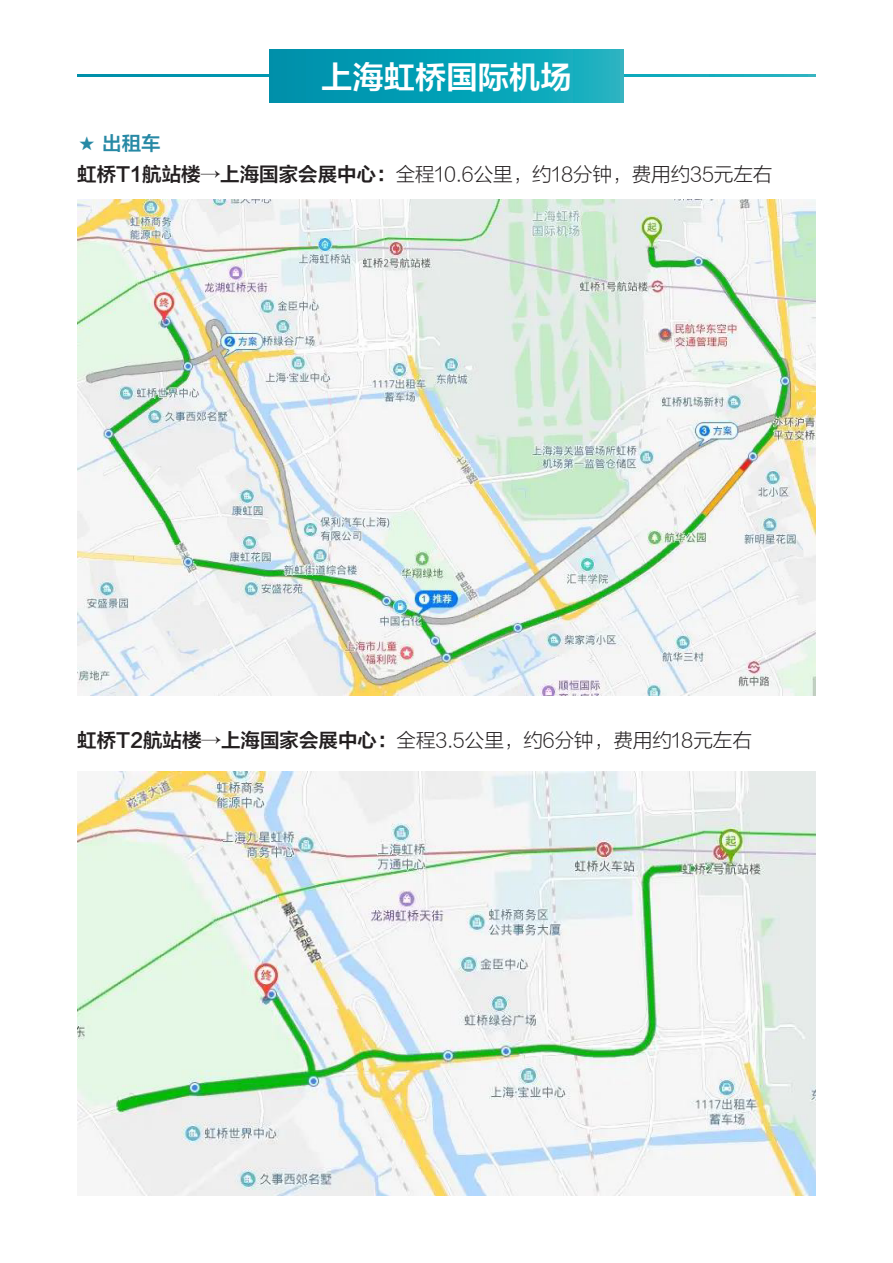
<style>
.page{position:relative;width:893px;height:1263px;background:#fff}
.page>*{position:absolute;margin:0;border:0;box-sizing:border-box;transform-origin:0 0}
.t1{font:31.35px "FZLTZCHK GBK1 0";color:#fff}
.t2{font:19.5px "Lantinghei SC Extralight";color:#231f20}
.t3{font:19.5px "FZLTZCHK GBK1 0";color:#2789a5}
.s1{font-family:"FZLTZCHK GBK1 0"}
</style>
<div class="page">
<svg style="left:77px;top:75px;width:739px;height:2px"></svg>
<svg style="left:270px;top:49px;width:353px;height:54px;background:#08a0b6"></svg>
<img style="left:77px;top:200px;width:739px;height:495px">
<img style="left:77px;top:771px;width:739px;height:424px">
<h1 class="t1" style="left:321px;top:59px;width:252px">上海虹桥国际机场</h1>
<p class="t3" style="left:77px;top:133px;width:85px">★ 出租车</p>
<p class="t2" style="left:77px;top:163px;width:697px"><span class="s1">虹桥T1航站楼→上海国家会展中心：</span>全程10.6公里，约18分钟，费用约35元左右</p>
<p class="t2" style="left:77px;top:729px;width:676px"><span class="s1">虹桥T2航站楼→上海国家会展中心：</span>全程3.5公里，约6分钟，费用约18元左右</p>
</div>
